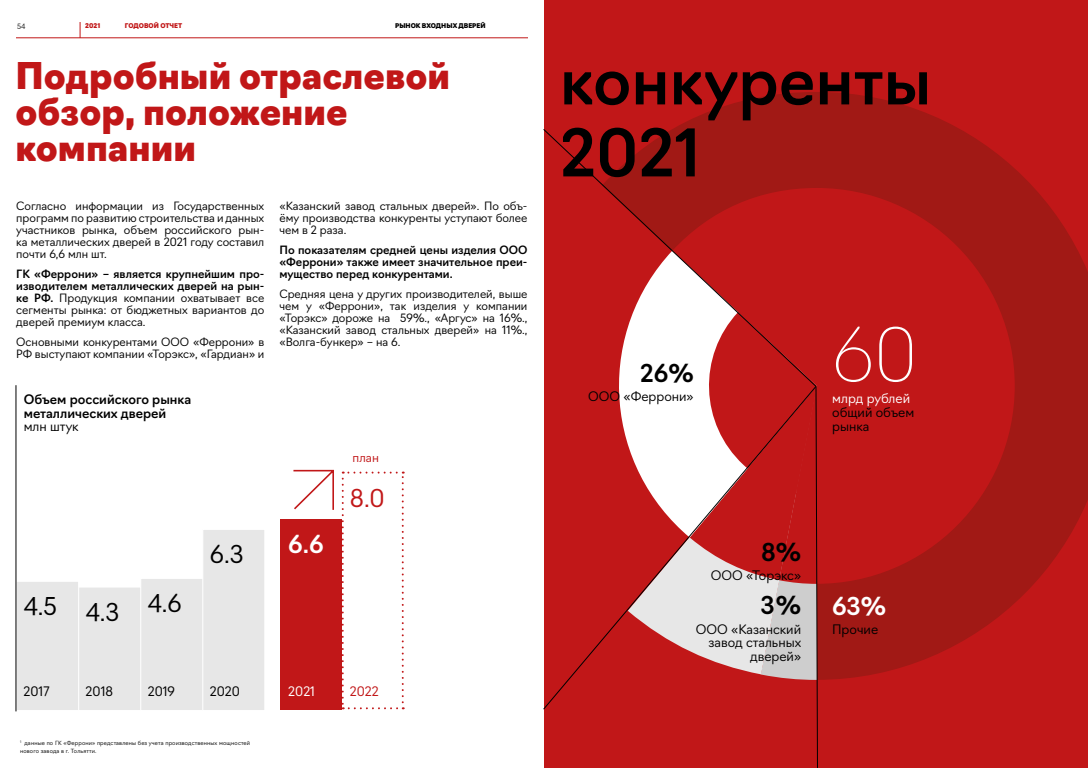
<style>
.page{position:relative;width:1088px;height:768px;background:#fff}
.page>*{position:absolute;margin:0;border:0;box-sizing:border-box;transform-origin:0 0}
.t1{font:100 72px "Navigo";color:#fff}
.t2{font:500 64px/72px "Navigo";color:#000}
.t3{font:900 36px/36px "Navigo";color:#c11718}
.t4{font:300 24px "Navigo";color:#000}
.t5{font:500 24px "Navigo";color:#000}
.t6{font:500 24px "Navigo";color:#fff}
.t7{font:300 24px "Navigo";color:#c11718}
.t8{font:300 12.8px/13.6px "Navigo";color:#000;text-align:right}
.t9{font:500 12.8px/13.6px "Navigo";color:#000}
.t10{font:300 12.8px "Navigo";color:#fff}
.t11{font:300 12.8px "Navigo";color:#c11718}
.t12{font:300 12px "Navigo";color:#c11718}
.t13{font:300 11.2px/12px "Navigo";color:#000;text-align:justify}
.t14{font:500 11.2px/12px "Navigo";color:#000;text-align:justify}
.t15{font:300 7.2px "Navigo";color:#000}
.t16{font:900 6.4px "Navigo";color:#000}
.t17{font:900 6.4px "Navigo";color:#c11718}
.t18{font:300 5.6px/7.6px "Navigo";letter-spacing:.025em;color:#000}
.s1{font-weight:500}
</style>
<div class="page">
<hr style="left:16px;top:38px;width:512px;height:1px;background:#c11718">
<svg style="left:80px;top:22px;width:1px;height:16px"></svg>
<div style="left:544px;top:0;width:544px;height:768px;background:#c11718"></div>
<svg style="left:602px;top:92px;width:486px;height:588px;background:#ac1816"></svg>
<svg style="left:817px;top:188px;width:198px;height:396px;background:#b71717"></svg>
<div style="left:817px;top:278px;width:108px;height:216px;background:#c11718"></div>
<svg style="left:543px;top:387px;width:147px;height:323px"></svg>
<svg style="left:690px;top:312px;width:128px;height:456px;background:#cd6161"></svg>
<svg style="left:543px;top:129px;width:274px;height:258px;background:#c23a3a"></svg>
<hr style="left:16px;top:385px;width:1px;height:326px;background:#000">
<div style="left:16px;top:581px;width:63px;height:130px;background:#e7e7e7;border:1px solid #fff"></div>
<div style="left:280px;top:519px;width:62px;height:190px;background:#c11718"></div>
<svg style="left:342px;top:472px;width:62px;height:237px"></svg>
<svg style="left:293px;top:469px;width:41px;height:41px"></svg>
<div style="left:78px;top:587px;width:63px;height:124px;background:#e7e7e7;border:1px solid #fff"></div>
<div style="left:141px;top:578px;width:62px;height:133px;background:#e7e7e7;border:1px solid #fff"></div>
<div style="left:203px;top:529px;width:62px;height:182px;background:#e7e7e7;border:1px solid #fff"></div>
<p class="t15" style="left:17px;top:21px;width:10px">54</p>
<p class="t17" style="left:85px;top:21px;width:17px">2021</p>
<p class="t17" style="left:125px;top:21px;width:59px">ГОДОВОЙ ОТЧЕТ</p>
<p class="t16" style="left:395px;top:21px;width:92px">РЫНОК ВХОДНЫХ ДВЕРЕЙ</p>
<h3 class="t3" style="left:15px;top:55px;width:436px">Подробный отраслевой обзор, положение компании</h3>
<p class="t13" style="left:16px;top:199px;width:250px">Согласно информации из Государственных программ по развитию строительства и данных участников рынка, объем российского рын&shy;ка металлических дверей в 2021 году составил почти 6,6 млн шт.</p>
<p class="t13" style="left:16px;top:267px;width:250px"><span class="s1">ГК «Феррони» – является крупнейшим про&shy;изводителем металлических дверей на рын&shy;ке РФ.</span> Продукция компании охватывает все сегменты рынка: от бюджетных вариантов до дверей премиум класса.</p>
<p class="t13" style="left:16px;top:335px;width:250px">Основными конкурентами ООО «Феррони» в<br>РФ выступают компании «Торэкс», «Гардиан» и</p>
<p class="t9" style="left:24px;top:392px;width:169px">Объем российского рынка металлических дверей</p>
<p class="t8" style="left:24px;top:419px;width:56px">млн штук</p>
<h3 class="t4" style="left:24px;top:587px;width:35px">4.5</h3>
<h3 class="t4" style="left:86px;top:593px;width:35px">4.3</h3>
<h3 class="t4" style="left:148px;top:585px;width:35px">4.6</h3>
<h3 class="t4" style="left:210px;top:536px;width:35px">6.3</h3>
<p class="t13" style="left:279px;top:199px;width:250px">«Казанский завод стальных дверей». По объ&shy;ёму производства конкуренты уступают более чем в 2 раза.</p>
<p class="t14" style="left:279px;top:243px;width:250px">По показателям средней цены изделия ООО «Феррони» также имеет значительное преи&shy;мущество перед конкурентами.</p>
<p class="t13" style="left:279px;top:287px;width:250px">Средняя цена у других производителей, выше чем у «Феррони», так изделия у компании «Торэкс» дороже на 59%., «Аргус» на 16%., «Казанский завод стальных дверей» на 11%., «Волга-бункер» – на 6.</p>
<p class="t12" style="left:353px;top:448px;width:28px">план</p>
<h3 class="t6" style="left:288px;top:526px;width:37px">6.6</h3>
<h3 class="t7" style="left:350px;top:479px;width:36px">8.0</h3>
<p class="t8" style="left:24px;top:684px;width:28px">2017</p>
<p class="t10" style="left:288px;top:681px;width:28px">2021</p>
<p class="t8" style="left:86px;top:684px;width:29px">2018</p>
<p class="t8" style="left:148px;top:684px;width:29px">2019</p>
<p class="t8" style="left:210px;top:684px;width:32px">2020</p>
<p class="t11" style="left:350px;top:681px;width:31px">2022</p>
<p class="t18" style="left:20px;top:739px;width:232px"><sup>1</sup> данные по ГК «Феррони» представлены без учета производственных мощностей нового завода в г. Тольятти.</p>
<h2 class="t2" style="left:560px;top:40px;width:373px">конкуренты<br>2021</h2>
<h3 class="t5" style="left:640px;top:354px;width:55px">26%</h3>
<p class="t8" style="left:588px;top:389px;width:107px">ООО «Феррони»</p>
<h1 class="t1" style="left:832px;top:298px;width:87px">60</h1>
<p class="t10" style="left:832px;top:389px;width:79px">млрд рублей</p>
<p class="t8" style="left:832px;top:405px;width:84px;text-align:left">общий объем рынка</p>
<h3 class="t5" style="left:761px;top:533px;width:42px">8%</h3>
<p class="t8" style="left:711px;top:568px;width:92px">ООО «Торэкс»</p>
<h3 class="t5" style="left:761px;top:587px;width:42px">3%</h3>
<p class="t8" style="left:696px;top:621px;width:107px">ООО «Казанский завод стальных дверей»</p>
<h3 class="t6" style="left:832px;top:587px;width:56px">63%</h3>
<p class="t8" style="left:832px;top:621px;width:48px">Прочие</p>
</div>
